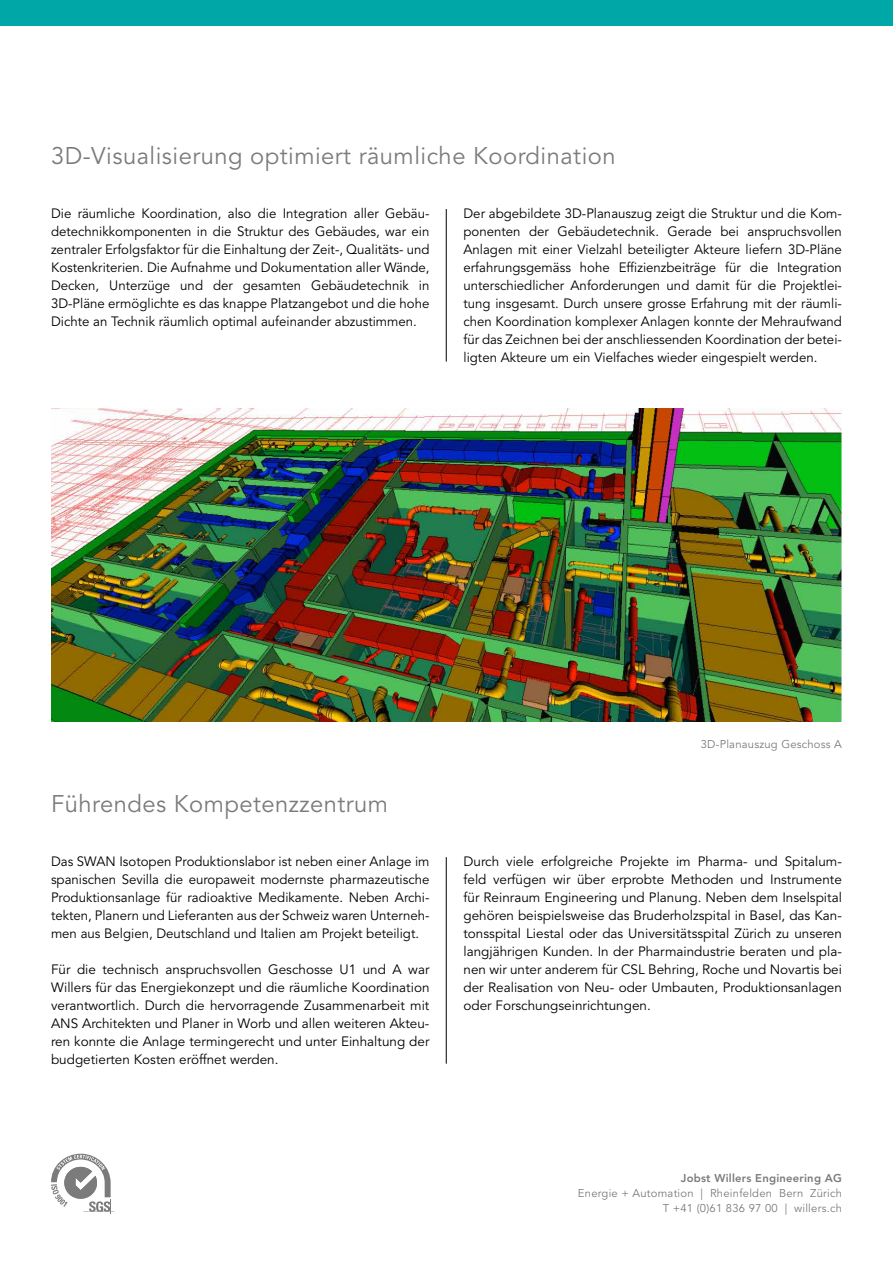
<style>
.page{position:relative;width:893px;height:1263px;background:#fff}
.page>*{position:absolute;margin:0;border:0;box-sizing:border-box;transform-origin:0 0}
.t1{font:24px "Avenir LT Pro";letter-spacing:.02em;color:#7a7b7a}
.t2{font:13.5px/18px "Avenir LT Pro";color:#000;text-align:justify}
.t3{font:11.25px/15px "Avenir LT Pro";letter-spacing:.02em;color:#7a7b7a;text-align:right}
.t4{font:800 11.25px "Avenir LT Pro";letter-spacing:.02em;color:#7a7b7a}
</style>
<div class="page">
<div style="left:0;top:0;width:893px;height:26px;background:#00a7a7"></div>
<svg style="left:51px;top:1154px;width:63px;height:60px"></svg>
<hr style="left:446px;top:209px;width:1px;height:153px;background:#000">
<hr style="left:446px;top:857px;width:1px;height:207px;background:#000">
<img style="left:51px;top:408px;width:791px;height:314px">
<h1 class="t1" style="left:51px;top:141px;width:566px">3D-Visualisierung optimiert räumliche Koordination</h1>
<p class="t2" style="left:51px;top:204px;width:380px">Die räumliche Koordination, also die Integration aller Gebäu&shy;detechnikkomponenten in die Struktur des Gebäudes, war ein zentraler Erfolgsfaktor für die Einhaltung der Zeit-, Qualitäts- und Kostenkriterien. Die Aufnahme und Dokumentation aller Wände, Decken, Unterzüge und der gesamten Gebäudetechnik in 3D-Pläne ermöglichte es das knappe Platzangebot und die hohe Dichte an Technik räumlich optimal aufeinander abzustimmen.</p>
<p class="t2" style="left:463px;top:204px;width:380px">Der abgebildete 3D-Planauszug zeigt die Struktur und die Kom&shy;ponenten der Gebäudetechnik. Gerade bei anspruchsvollen Anlagen mit einer Vielzahl beteiligter Akteure liefern 3D-Pläne erfahrungsgemäss hohe Effizienzbeiträge für die Integration unterschiedlicher Anforderungen und damit für die Projektlei&shy;tung insgesamt. Durch unsere grosse Erfahrung mit der räumli&shy;chen Koordination komplexer Anlagen konnte der Mehraufwand für das Zeichnen bei der anschliessenden Koordination der betei&shy;ligten Akteure um ein Vielfaches wieder eingespielt werden.</p>
<h1 class="t1" style="left:51px;top:789px;width:339px">Führendes Kompetenzzentrum</h1>
<p class="t2" style="left:51px;top:852px;width:380px">Das SWAN Isotopen Produktionslabor ist neben einer Anlage im spanischen Sevilla die europaweit modernste pharmazeutische Produktionsanlage für radioaktive Medikamente. Neben Archi&shy;tekten, Planern und Lieferanten aus der Schweiz waren Unterneh&shy;men aus Belgien, Deutschland und Italien am Projekt beteiligt.</p>
<p class="t2" style="left:51px;top:960px;width:380px">Für die technisch anspruchsvollen Geschosse U1 und A war Willers für das Energiekonzept und die räumliche Koordination verantwortlich. Durch die hervorragende Zusammenarbeit mit ANS Architekten und Planer in Worb und allen weiteren Akteu&shy;ren konnte die Anlage termingerecht und unter Einhaltung der budgetierten Kosten eröffnet werden.</p>
<p class="t3" style="left:701px;top:737px;width:143px">3D-Planauszug Geschoss A</p>
<p class="t2" style="left:463px;top:852px;width:380px">Durch viele erfolgreiche Projekte im Pharma- und Spitalum&shy;feld verfügen wir über erprobte Methoden und Instrumente für Reinraum Engineering und Planung. Neben dem Inselspital gehören beispielsweise das Bruderholzspital in Basel, das Kan&shy;tonsspital Liestal oder das Universitätsspital Zürich zu unseren langjährigen Kunden. In der Pharmaindustrie beraten und pla&shy;nen wir unter anderem für CSL Behring, Roche und Novartis bei der Realisation von Neu- oder Umbauten, Produktionsanlagen oder Forschungseinrichtungen.</p>
<p class="t4" style="left:681px;top:1171px;width:163px">Jobst Willers Engineering AG</p>
<p class="t3" style="left:578px;top:1186px;width:265px">Energie + Automation | Rheinfelden Bern Zürich<br>T +41 (0)61 836 97 00 | willers.ch</p>
</div>
